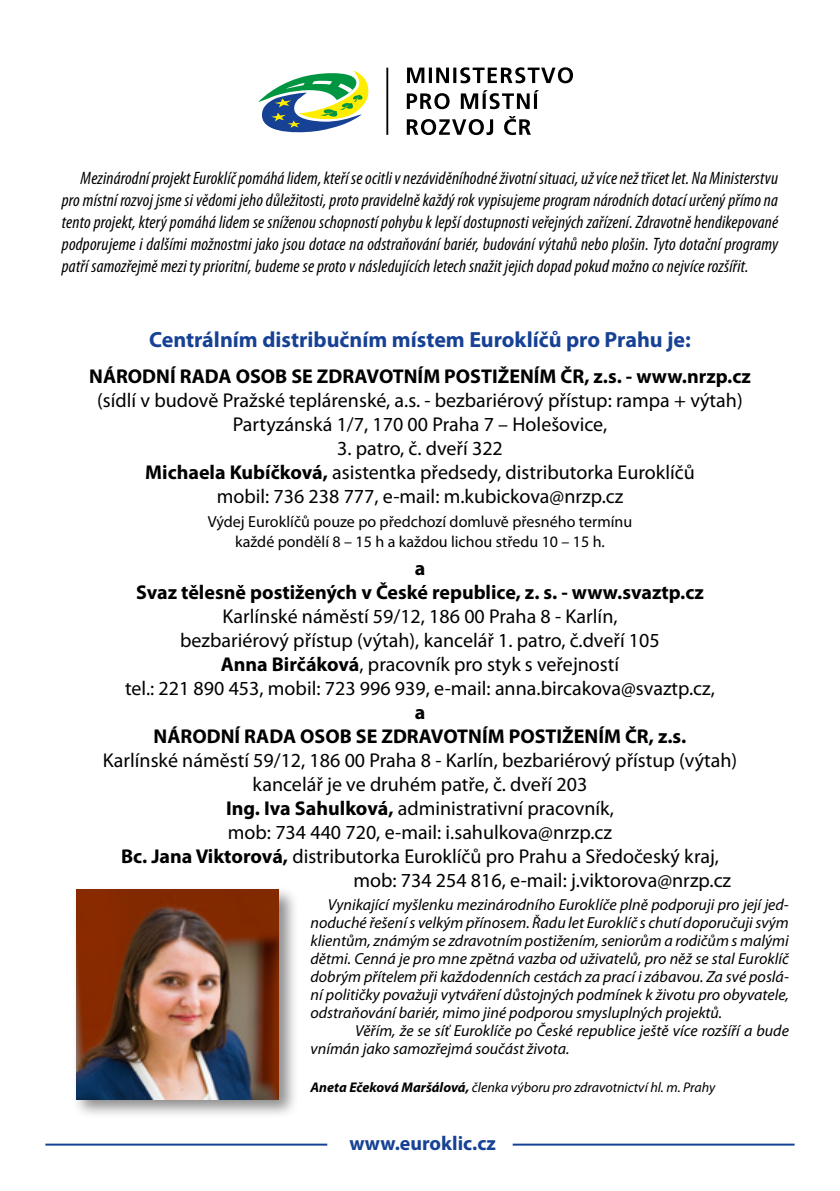
<style>
.page{position:relative;width:840px;height:1191px;background:#fff}
.page>*{position:absolute;margin:0;border:0;box-sizing:border-box;transform-origin:0 0}
.t1{font:700 22px "Myriad Pro";color:#164194}
.t2{font:20px/24px "Myriad Pro";color:#000;text-align:center}
.t3{font:700 20px/24px "Myriad Pro";color:#000;text-align:center}
.t4{font:700 20px "Myriad Pro";color:#164194}
.t5{font:italic condensed 18px/22px "Myriad Pro";letter-spacing:.01em;color:#000;text-align:justify}
.t6{font:italic 16px/18px "Myriad Pro";color:#000;text-align:justify}
.t7{font:16px/20px "Myriad Pro";color:#000;text-align:center}
.t8{font:italic 14px "Myriad Pro";color:#000}
.s1{font-weight:700}
</style>
<div class="page">
<hr style="left:45px;top:1143px;width:282px;height:2px;background:#164194">
<hr style="left:512px;top:1143px;width:282px;height:2px;background:#164194">
<svg style="left:386px;top:67px;width:186px;height:68px"></svg>
<svg style="left:258px;top:71px;width:111px;height:62px"></svg>
<div style="left:72px;top:885px;width:227px;height:234px;background:#000;opacity:.45"></div>
<img style="left:76px;top:889px;width:202px;height:210px">
<p class="t5" style="left:62px;top:167px;width:717px;text-indent:19px">Mezinárodní projekt Euroklíč pomáhá lidem, kteří se ocitli v nezáviděníhodné životní situaci, už více než třicet let. Na Ministerstvu pro místní rozvoj jsme si vědomi jeho důležitosti, proto pravidelně každý rok vypisujeme program národních dotací určený přímo na tento projekt, který pomáhá lidem se sníženou schopností pohybu k lepší dostupnosti veřejných zařízení. Zdravotně hendikepované podporujeme i dalšími možnostmi jako jsou dotace na odstraňování bariér, budování výtahů nebo plošin. Tyto dotační programy patří samozřejmě mezi ty prioritní, budeme se proto v následujících letech snažit jejich dopad pokud možno co nejvíce rozšířit.</p>
<p class="t1" style="left:149px;top:325px;width:543px">Centrálním distribučním místem Euroklíčů pro Prahu je:</p>
<p class="t3" style="left:89px;top:363px;width:662px">NÁRODNÍ RADA OSOB SE ZDRAVOTNÍM POSTIŽENÍM ČR, z.s. - www.nrzp.cz</p>
<p class="t2" style="left:97px;top:388px;width:646px">(sídlí v budově Pražské teplárenské, a.s. - bezbariérový přístup: rampa + výtah)<br>Partyzánská 1/7, 170 00 Praha 7 – Holešovice,</p>
<p class="t2" style="left:145px;top:436px;width:551px">3. patro, č. dveří 322<br><span class="s1">Michaela Kubíčková,</span> asistentka předsedy, distributorka Euroklíčů mobil: 736 238 777, e-mail: m.kubickova@nrzp.cz</p>
<p class="t7" style="left:207px;top:511px;width:426px">Výdej Euroklíčů pouze po předchozí domluvě přesného termínu každé pondělí 8 – 15 h a každou lichou středu 10 – 15 h.</p>
<p class="t3" style="left:136px;top:555px;width:568px">a<br>Svaz tělesně postižených v České republice, z. s. - www.svaztp.cz</p>
<p class="t2" style="left:125px;top:604px;width:591px">Karlínské náměstí 59/12, 186 00 Praha 8 - Karlín,<br>bezbariérový přístup (výtah), kancelář 1. patro, č.dveří 105<br><span class="s1">Anna Birčáková</span>, pracovník pro styk s veřejností<br>tel.: 221 890 453, mobil: 723 996 939, e-mail: anna.bircakova@svaztp.cz,</p>
<p class="t3" style="left:153px;top:699px;width:534px">a<br>NÁRODNÍ RADA OSOB SE ZDRAVOTNÍM POSTIŽENÍM ČR, z.s.</p>
<p class="t2" style="left:103px;top:748px;width:635px">Karlínské náměstí 59/12, 186 00 Praha 8 - Karlín, bezbariérový přístup (výtah)</p>
<p class="t2" style="left:252px;top:772px;width:336px">kancelář je ve druhém patře, č. dveří 203</p>
<p class="t2" style="left:226px;top:796px;width:389px"><span class="s1">Ing. Iva Sahulková,</span> administrativní pracovník,</p>
<p class="t2" style="left:228px;top:820px;width:385px">mob: 734 440 720, e-mail: i.sahulkova@nrzp.cz</p>
<p class="t2" style="left:121px;top:844px;width:599px"><span class="s1">Bc. Jana Viktorová,</span> distributorka Euroklíčů pro Prahu a Sředočeský kraj,</p>
<p class="t2" style="left:353px;top:868px;width:379px">mob: 734 254 816, e-mail: j.viktorova@nrzp.cz</p>
<p class="t6" style="left:310px;top:895px;width:479px;text-indent:17px">Vynikající myšlenku mezinárodního Euroklíče plně podporuji pro její jed&shy;noduché řešení s velkým přínosem. Řadu let Euroklíč s chutí doporučuji svým klientům, známým se zdravotním postižením, seniorům a rodičům s malými dětmi. Cenná je pro mne zpětná vazba od uživatelů, pro něž se stal Euroklíč dobrým přítelem při každodenních cestách za prací i zábavou. Za své poslá&shy;ní političky považuji vytváření důstojných podmínek k životu pro obyvatele, odstraňování bariér, mimo jiné podporou smysluplných projektů.</p>
<p class="t6" style="left:310px;top:1021px;width:479px;text-indent:45px">Věřím, že se síť Euroklíče po České republice ještě více rozšíří a bude vnímán jako samozřejmá součást života.</p>
<p class="t8" style="left:310px;top:1079px;width:406px"><span class="s1">Aneta Ečeková Maršálová,</span> členka výboru pro zdravotnictví hl. m. Prahy</p>
<p class="t4" style="left:349px;top:1129px;width:148px">www.euroklic.cz</p>
</div>
